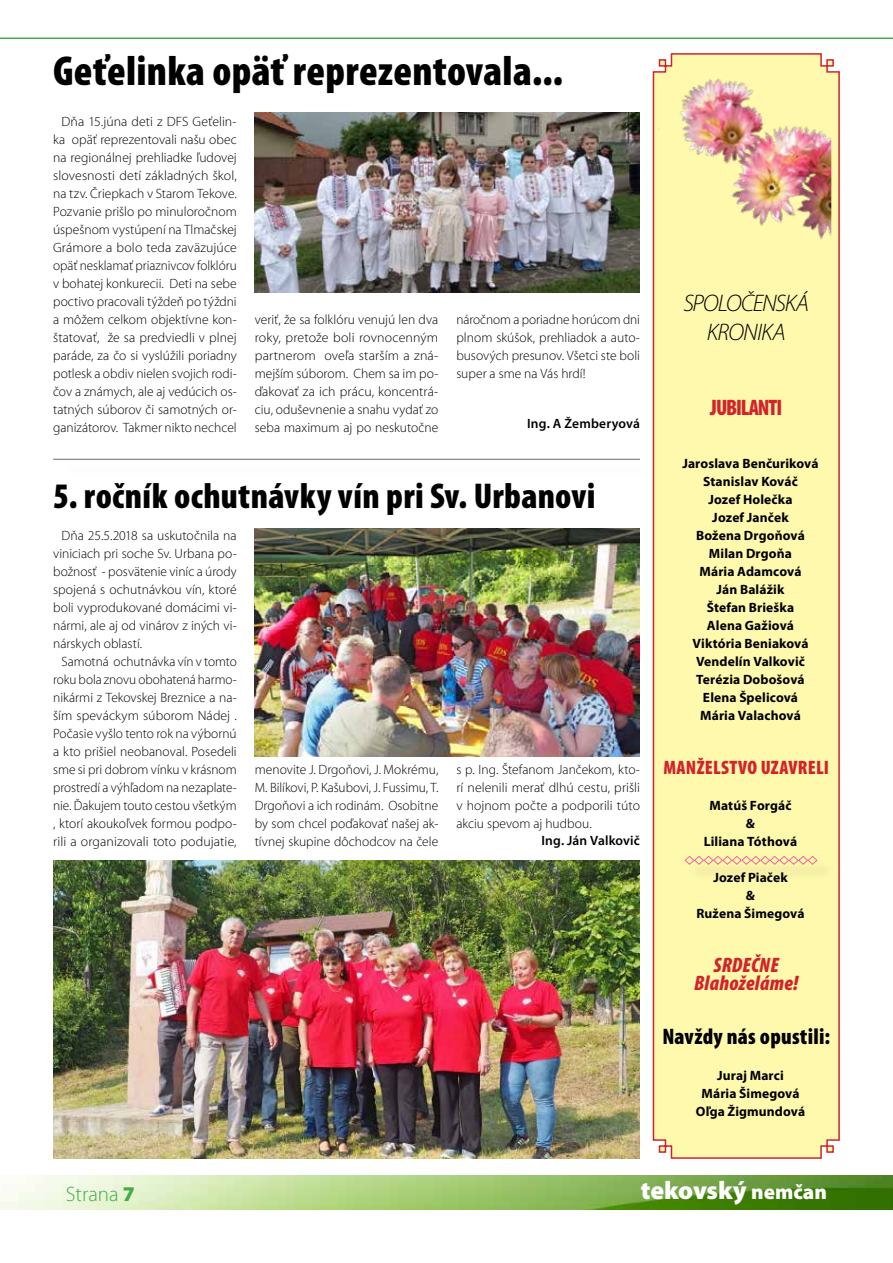
<style>
.page{position:relative;width:893px;height:1263px;background:#fff}
.page>*{position:absolute;margin:0;border:0;box-sizing:border-box;transform-origin:0 0}
.t1{font:900 condensed 42px "Mini Pro";letter-spacing:.005em;color:#000}
.t2{font:900 condensed 36px "Mini Pro";letter-spacing:.01em;color:#000}
.t3{font:900 25.5px "Mini Pro";letter-spacing:-.005em;color:#fff}
.t4{font:italic 300 24px/28.8px "Mini Pro";letter-spacing:-.03em;color:#000;text-align:center}
.t5{font:900 condensed 22.5px "Mini Pro";letter-spacing:.01em;color:#000}
.t6{font:900 condensed 22.5px "Mini Pro";letter-spacing:-.05em;color:#d2232a}
.t7{font:italic 900 condensed 21px/18px "Mini Pro";letter-spacing:.01em;color:#d2232a;text-align:center}
.t8{font:300 21px "Mini Pro";color:#41ad49}
.t9{font:900 condensed 19.5px "Mini Pro";letter-spacing:.015em;color:#d2232a}
.t10{font:300 13.5px/18px "Mini Pro";color:#000;text-align:justify}
.t11{font:700 13.5px/18px "Mini Pro";letter-spacing:.01em;color:#000;text-align:center}
.t12{font:600 13.5px "Mini Pro";letter-spacing:.01em;color:#000}
.s1{font-weight:900}
.s2{font-size:21px}
</style>
<div class="page">
<img style="left:0;top:1176px;width:893px;height:34px">
<hr style="left:0;top:38px;width:893px;height:1px;background:#41ad49">
<img style="left:255px;top:113px;width:385px;height:180px">
<div style="left:652px;top:53px;width:188px;height:1106px;background:#fff9ae"></div>
<div style="left:688px;top:859px;width:147px;height:23px;background:#f9f3a9"></div>
<svg style="left:684px;top:855px;width:134px;height:10px"></svg>
<img style="left:658px;top:77px;width:173px;height:172px">
<img style="left:255px;top:528px;width:385px;height:229px">
<img style="left:53px;top:860px;width:587px;height:299px">
<div style="left:58px;top:461px;width:598px;height:17px;background:#fefefe"></div>
<hr style="left:53px;top:459px;width:587px;height:1px;background:#000">
<h1 class="t1" style="left:53px;top:47px;width:511px">Geťelinka opäť reprezentovala...</h1>
<p class="t10" style="left:53px;top:113px;width:185px;text-indent:9px">Dňa 15.júna deti z DFS Geťelin&shy;ka opäť reprezentovali našu obec na regionálnej prehliadke ľudovej slovesnosti detí základných škol, na tzv. Čriepkach v Starom Tekove.<br>Pozvanie prišlo po minuloročnom úspešnom vystúpení na Tlmačskej Grámore a bolo teda zaväzujúce opäť nesklamať priaznivcov folklóru v bohatej konkurecii. Deti na sebe poctivo pracovali týždeň po týždni a môžem celkom objektívne kon&shy;štatovať, že sa predviedli v plnej paráde, za čo si vyslúžili poriadny potlesk a obdiv nielen svojich rodi&shy;čov a známych, ale aj vedúcich os&shy;tatných súborov či samotných or&shy;ganizátorov. Takmer nikto nechcel</p>
<p class="t10" style="left:255px;top:311px;width:185px">veriť, že sa folklóru venujú len dva roky, pretože boli rovnocenným partnerom oveľa starším a zná&shy;mejším súborom. Chem sa im po&shy;ďakovať za ich prácu, koncentrá&shy;ciu, oduševnenie a snahu vydať zo seba maximum aj po neskutočne</p>
<p class="t10" style="left:456px;top:311px;width:185px">náročnom a poriadne horúcom dni plnom skúšok, prehliadok a auto&shy;busových presunov. Všetci ste boli super a sme na Vás hrdí!</p>
<p class="t12" style="left:527px;top:415px;width:114px">Ing. A Žemberyová</p>
<h2 class="t2" style="left:53px;top:476px;width:544px">5. ročník ochutnávky vín pri Sv. Urbanovi</h2>
<p class="t10" style="left:53px;top:527px;width:185px;text-indent:9px">Dňa 25.5.2018 sa uskutočnila na viniciach pri soche Sv. Urbana po&shy;božnosť - posvätenie viníc a úrody spojená s ochutnávkou vín, ktoré boli vyprodukované domácimi vi&shy;nármi, ale aj od vinárov z iných vi&shy;nárskych oblastí.</p>
<p class="t10" style="left:53px;top:653px;width:185px;text-indent:9px">Samotná ochutnávka vín v tomto roku bola znovu obohatená harmo&shy;nikármi z Tekovskej Breznice a na&shy;ším speváckym súborom Nádej .<br>Počasie vyšlo tento rok na výbornú a kto prišiel neobanoval. Posedeli sme si pri dobrom vínku v krásnom prostredí a výhľadom na nezaplate&shy;nie. Ďakujem touto cestou všetkým , ktorí akoukoľvek formou podpo&shy;rili a organizovali toto podujatie,</p>
<p class="t10" style="left:255px;top:761px;width:185px">menovite J. Drgoňovi, J. Mokrému, M. Bilíkovi, P. Kašubovi, J. Fussimu, T.<br>Drgoňovi a ich rodinám. Osobitne by som chcel poďakovať našej ak&shy;tívnej skupine dôchodcov na čele</p>
<p class="t10" style="left:456px;top:761px;width:185px">s p. Ing. Štefanom Jančekom, kto&shy;rí nelenili merať dlhú cestu, prišli v hojnom počte a podporili túto akciu spevom aj hudbou.</p>
<p class="t12" style="left:541px;top:832px;width:100px">Ing. Ján Valkovič</p>
<h3 class="t4" style="left:683px;top:289px;width:127px">SPOLOČENSKÁ<br>KRONIKA</h3>
<h3 class="t6" style="left:710px;top:395px;width:73px">JUBILANTI</h3>
<p class="t11" style="left:682px;top:455px;width:138px">Jaroslava Benčuriková<br>Stanislav Kováč<br>Jozef Holečka<br>Jozef Janček<br>Božena Drgoňová<br>Milan Drgoňa<br>Mária Adamcová<br>Ján Balážik<br>Štefan Brieška<br>Alena Gažiová<br>Viktória Beniaková<br>Vendelín Valkovič<br>Terézia Dobošová<br>Elena Špelicová<br>Mária Valachová</p>
<h3 class="t9" style="left:663px;top:757px;width:167px">MANŽELSTVO UZAVRELI</h3>
<p class="t11" style="left:704px;top:797px;width:95px">Matúš Forgáč &amp;<br>Liliana Tóthová</p>
<p class="t11" style="left:696px;top:869px;width:110px">Jozef Piaček<br>&amp;<br>Ružena Šimegová</p>
<h3 class="t7" style="left:694px;top:957px;width:106px">SRDEČNE<br>Blahoželáme!</h3>
<h3 class="t5" style="left:662px;top:1024px;width:169px">Navždy nás opustili:</h3>
<p class="t11" style="left:696px;top:1067px;width:111px">Juraj Marci<br>Mária Šimegová<br>Oľga Žigmundová</p>
<h3 class="t8" style="left:66px;top:1182px;width:70px">Strana <span class="s1">7</span></h3>
<h3 class="t3" style="left:641px;top:1176px;width:188px">tekovský <span class="s2">nemčan</span></h3>
</div>
